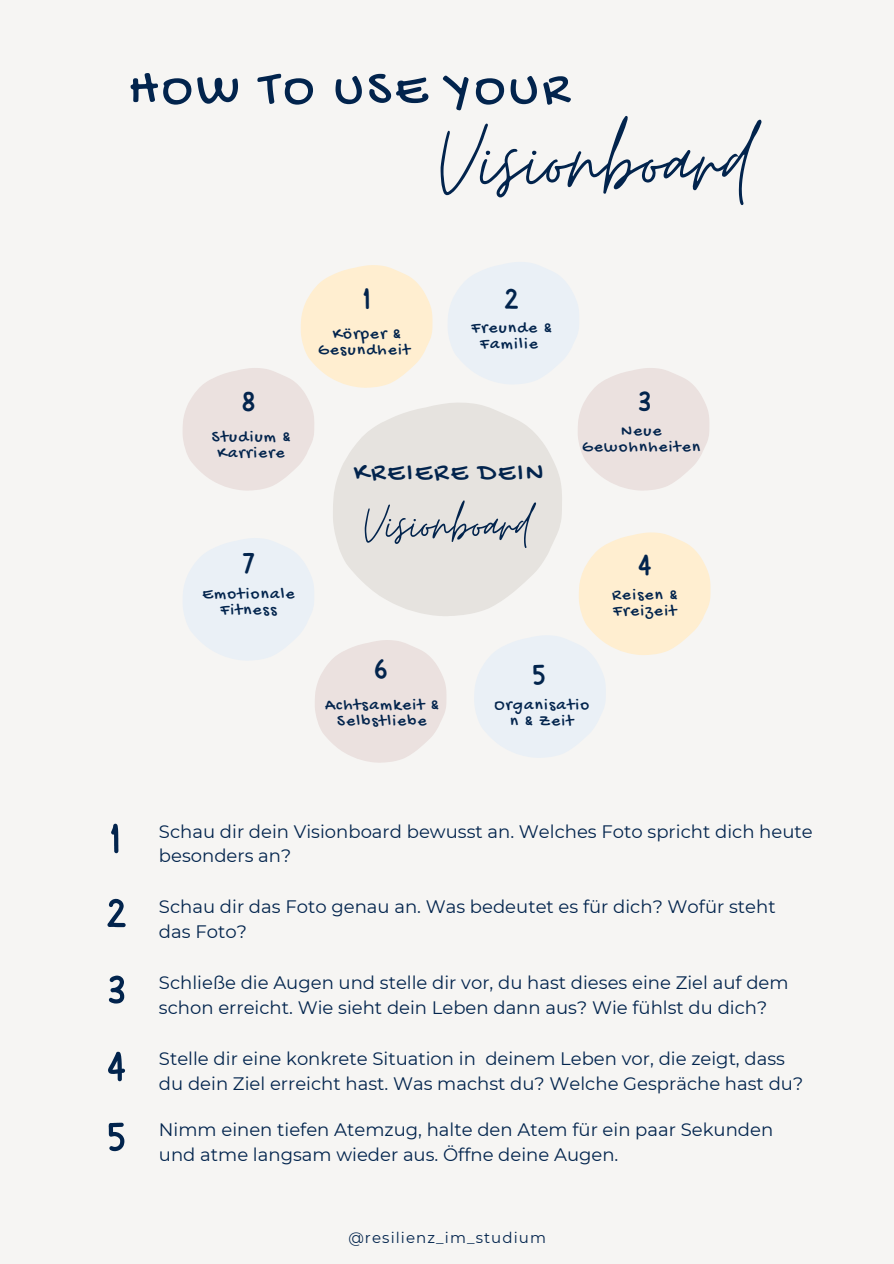
<style>
.page{position:relative;width:894px;height:1264px;background:#fff}
.page>*{position:absolute;margin:0;border:0;box-sizing:border-box;transform-origin:0 0}
.t1{font:114.45px "Moon Time";color:#02244d}
.t2{font:61.05px "Moon Time";color:#02244d}
.t3{font:52.5px "Hibernate";color:#02244d}
.t4{font:51px "Gochi Hand";letter-spacing:.075em;color:#02244d}
.t5{font:37.2px "Hibernate";color:#02244d}
.t6{font:27.3px "Gochi Hand";letter-spacing:.075em;color:#02244d}
.t7{font:18px/24.8px "Montserrat";color:#02244d}
.t8{font:16.95px/16px "Gochi Hand";letter-spacing:.075em;color:#02244d;text-align:center}
.t9{font:15px "Montserrat";letter-spacing:.075em;color:#02244d}
</style>
<div class="page">
<div style="left:0;top:0;width:893px;height:1263px;background:#f6f5f3"></div>
<div style="left:333px;top:403px;width:229px;height:213px;background:#e6e3df"></div>
<svg style="left:474px;top:532px;width:236px;height:226px"></svg>
<svg style="left:183px;top:538px;width:263px;height:224px"></svg>
<svg style="left:183px;top:265px;width:249px;height:225px"></svg>
<svg style="left:447px;top:262px;width:262px;height:228px"></svg>
<p class="t4" style="left:129px;top:62px;width:442px">HOW TO USE YOUR</p>
<p class="t1" style="left:440px;top:91px;width:316px">Visionboard</p>
<p class="t5" style="left:363px;top:280px;width:10px">1</p>
<p class="t5" style="left:504px;top:280px;width:15px">2</p>
<p class="t5" style="left:242px;top:383px;width:14px">8</p>
<p class="t8" style="left:212px;top:430px;width:80px">Studium &amp;<br>Karriere</p>
<p class="t8" style="left:318px;top:327px;width:93px">Körper &amp;<br>Gesundheit</p>
<p class="t8" style="left:471px;top:321px;width:82px">Freunde &amp;<br>Familie</p>
<p class="t6" style="left:354px;top:458px;width:191px">KREIERE DEIN</p>
<p class="t2" style="left:364px;top:487px;width:170px">Visionboard</p>
<p class="t5" style="left:638px;top:383px;width:13px">3</p>
<p class="t8" style="left:582px;top:423px;width:119px">Neue<br>Gewohnheiten</p>
<p class="t5" style="left:243px;top:544px;width:13px">7</p>
<p class="t5" style="left:638px;top:546px;width:14px">4</p>
<p class="t8" style="left:202px;top:586px;width:94px;line-height:16.5px">Emotionale<br>Fitness</p>
<p class="t5" style="left:375px;top:650px;width:14px">6</p>
<p class="t5" style="left:533px;top:655px;width:13px">5</p>
<p class="t8" style="left:325px;top:697px;width:115px">Achtsamkeit &amp;<br>Selbstliebe</p>
<p class="t8" style="left:494px;top:697px;width:96px">Organisatio n &amp; Zeit</p>
<p class="t8" style="left:612px;top:587px;width:67px;text-align:left">Reisen &amp;<br>Freizeit</p>
<p class="t3" style="left:111px;top:811px;width:13px">1</p>
<p class="t3" style="left:107px;top:887px;width:21px">2</p>
<p class="t3" style="left:108px;top:963px;width:18px">3</p>
<p class="t3" style="left:107px;top:1039px;width:20px">4</p>
<p class="t3" style="left:108px;top:1110px;width:18px">5</p>
<p class="t7" style="left:159px;top:818px;width:655px">Schau dir dein Visionboard bewusst an. Welches Foto spricht dich heute besonders an?</p>
<p class="t7" style="left:159px;top:894px;width:618px">Schau dir das Foto genau an. Was bedeutet es für dich? Wofür steht das Foto?</p>
<p class="t7" style="left:159px;top:970px;width:631px">Schließe die Augen und stelle dir vor, du hast dieses eine Ziel auf dem schon erreicht. Wie sieht dein Leben dann aus? Wie fühlst du dich?</p>
<p class="t7" style="left:159px;top:1046px;width:645px">Stelle dir eine konkrete Situation in deinem Leben vor, die zeigt, dass du dein Ziel erreicht hast. Was machst du? Welche Gespräche hast du?</p>
<p class="t7" style="left:159px;top:1116px;width:615px">Nimm einen tiefen Atemzug, halte den Atem für ein paar Sekunden und atme langsam wieder aus. Öffne deine Augen.</p>
<p class="t9" style="left:348px;top:1228px;width:199px">@resilienz_im_studium</p>
</div>
